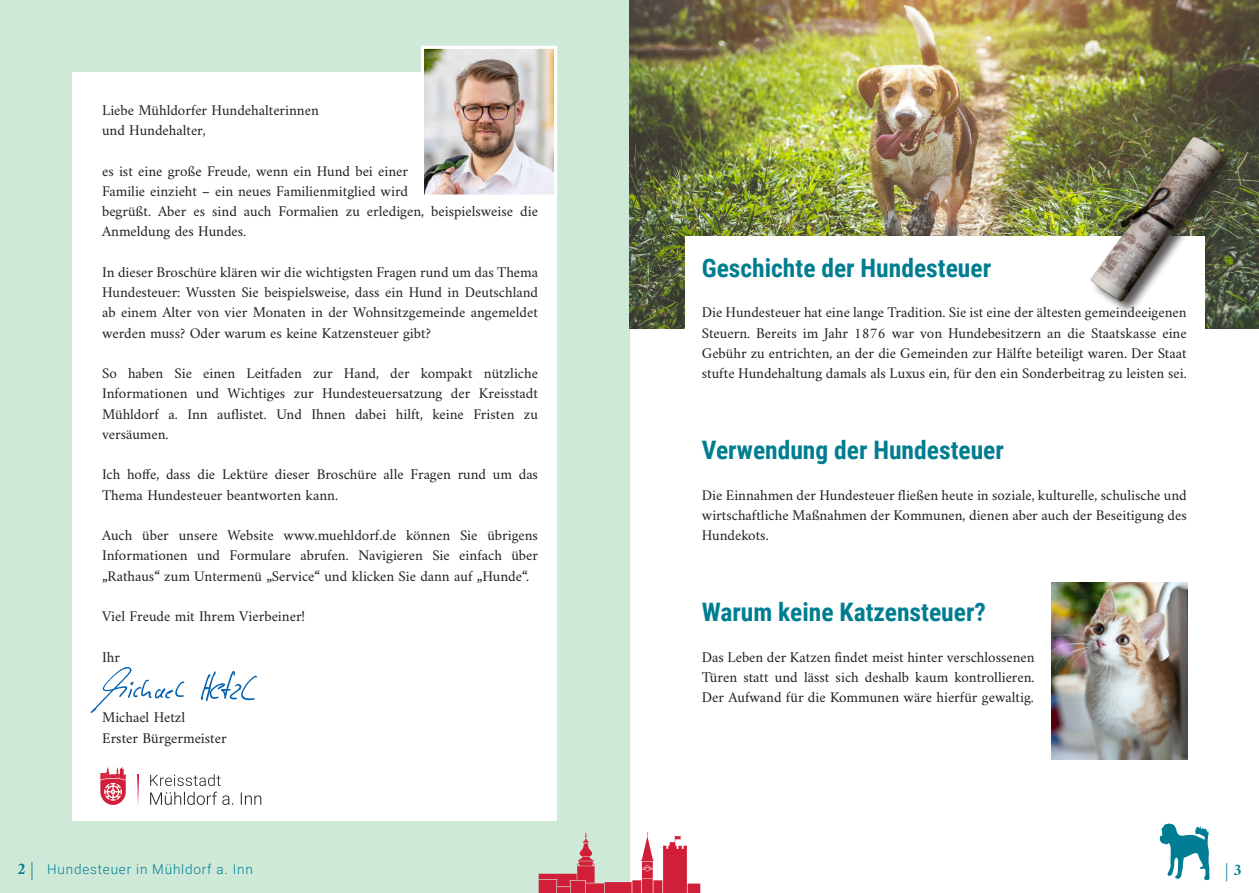
<style>
.page{position:relative;width:1259px;height:893px;background:#fff}
.page>*{position:absolute;margin:0;border:0;box-sizing:border-box;transform-origin:0 0}
.Firma_groß{font:700 25.5px "Roboto Condensed";color:#007d90}
.t1{font:700 16.5px "Amiri";color:#007d90}
.Text{font:15px/20.2px "Amiri";color:#231f20;text-align:justify}
.Text_unterschrift{font:15px/20.2px "Amiri";color:#231f20}
.t2{font:300 13.5px "Roboto";letter-spacing:.06em;color:#007d93}
.s1{font-family:"Amiri";font-weight:700;font-size:16.5px;color:#007d90}
</style>
<div class="page">
<div style="left:0;top:0;width:629px;height:893px;background:#cfe9d8"></div>
<svg style="left:539px;top:832px;width:161px;height:61px"></svg>
<svg style="left:1159px;top:823px;width:50px;height:57px"></svg>
<img style="left:629px;top:0;width:630px;height:329px">
<div style="left:685px;top:236px;width:519px;height:585px;background:#fff"></div>
<div style="left:72px;top:72px;width:485px;height:749px;background:#fff"></div>
<img style="left:425px;top:50px;width:128px;height:144px">
<div style="left:421px;top:46px;width:136px;height:152px;border:3px solid #fff"></div>
<img style="left:90px;top:667px;width:167px;height:46px">
<img style="left:137px;top:774px;width:1px;height:30px">
<svg style="left:150px;top:774px;width:71px;height:12px"></svg>
<svg style="left:150px;top:792px;width:111px;height:13px"></svg>
<svg style="left:100px;top:766px;width:26px;height:39px"></svg>
<img style="left:1051px;top:583px;width:136px;height:176px">
<img style="left:1040px;top:105px;width:219px;height:222px">
<p class="Text" style="left:102px;top:99px;width:218px">Liebe Mühldorfer Hundehalterinnen</p>
<p class="Text" style="left:102px;top:120px;width:105px">und Hundehalter,</p>
<p class="Text" style="left:102px;top:160px;width:437px;text-align:left">es ist eine große Freude, wenn ein Hund bei einer<br>Familie einzieht – ein neues Familienmitglied wird<br>begrüßt. Aber es sind auch Formalien zu erledigen, beispielsweise die Anmeldung des Hundes.</p>
<p class="Text" style="left:102px;top:261px;width:437px">In dieser Broschüre klären wir die wichtigsten Fragen rund um das Thema Hundesteuer: Wussten Sie beispielsweise, dass ein Hund in Deutschland ab einem Alter von vier Monaten in der Wohnsitzgemeinde angemeldet werden muss? Oder warum es keine Katzensteuer gibt?</p>
<p class="Text" style="left:102px;top:363px;width:437px">So haben Sie einen Leitfaden zur Hand, der kompakt nützliche Informationen und Wichtiges zur Hundesteuersatzung der Kreisstadt Mühldorf a. Inn auflistet. Und Ihnen dabei hilft, keine Fristen zu versäumen.</p>
<p class="Text" style="left:102px;top:464px;width:437px">Ich hoffe, dass die Lektüre dieser Broschüre alle Fragen rund um das<br>Thema Hundesteuer beantworten kann.</p>
<p class="Text" style="left:102px;top:525px;width:437px">Auch über unsere Website www.muehldorf.de können Sie übrigens Informationen und Formulare abrufen. Navigieren Sie einfach über „Rathaus“ zum Untermenü „Service“ und klicken Sie dann auf „Hunde“.</p>
<p class="Text" style="left:102px;top:606px;width:204px">Viel Freude mit Ihrem Vierbeiner!</p>
<p class="Text_unterschrift" style="left:102px;top:646px;width:19px">Ihr</p>
<p class="Text_unterschrift" style="left:102px;top:707px;width:126px">Michael Hetzl<br>Erster Bürgermeister</p>
<p class="Firma_groß" style="left:702px;top:250px;width:291px">Geschichte der Hundesteuer</p>
<p class="Text" style="left:702px;top:302px;width:486px">Die Hundesteuer hat eine lange Tradition. Sie ist eine der ältesten gemeindeeigenen Steuern. Bereits im Jahr 1876 war von Hundebesitzern an die Staatskasse eine Gebühr zu entrichten, an der die Gemeinden zur Hälfte beteiligt waren. Der Staat stufte Hundehaltung damals als Luxus ein, für den ein Sonderbeitrag zu leisten sei.</p>
<p class="Firma_groß" style="left:702px;top:432px;width:304px">Verwendung der Hundesteuer</p>
<p class="Text" style="left:702px;top:484px;width:486px">Die Einnahmen der Hundesteuer fließen heute in soziale, kulturelle, schulische und wirtschaftliche Maßnahmen der Kommunen, dienen aber auch der Beseitigung des Hundekots.</p>
<p class="Firma_groß" style="left:702px;top:594px;width:286px">Warum keine Katzensteuer?</p>
<p class="Text" style="left:702px;top:646px;width:334px">Das Leben der Katzen findet meist hinter verschlossenen Türen statt und lässt sich deshalb kaum kontrollieren.<br>Der Aufwand für die Kommunen wäre hierfür gewaltig.</p>
<p class="t2" style="left:17px;top:859px;width:237px"><span class="s1">2 |</span> Hundesteuer in Mühldorf a. Inn</p>
<p class="t1" style="left:1225px;top:859px;width:18px">| 3</p>
</div>
